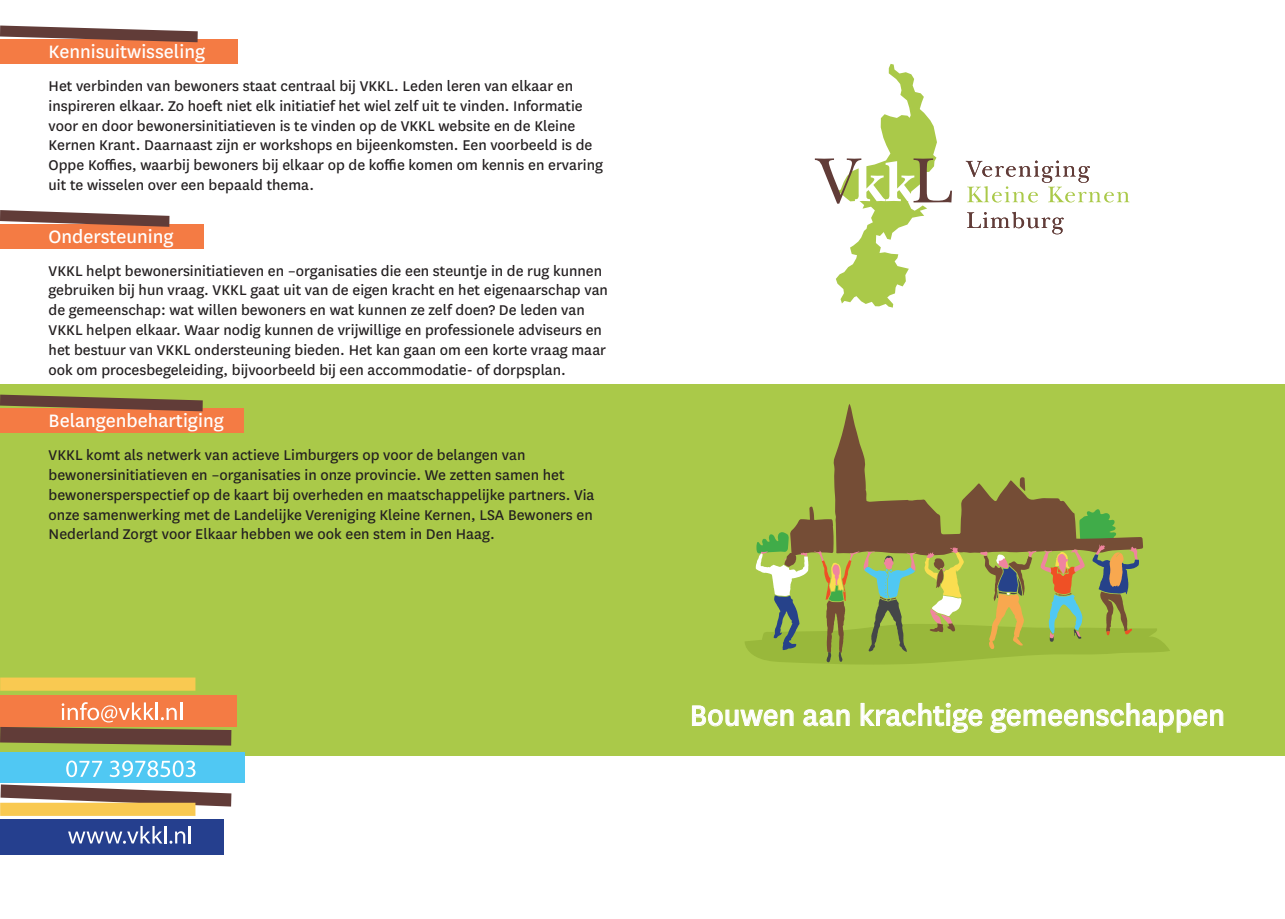
<style>
.page{position:relative;width:1285px;height:919px;background:#fff}
.page>*{position:absolute;margin:0;border:0;box-sizing:border-box;transform-origin:0 0}
.t1{font:33px "National";color:#fff}
.t2{font:21px "National";color:#fff}
.t3{font:16.5px/19.8px "National";color:#231f20}
</style>
<div class="page">
<div style="left:0;top:384px;width:1284px;height:371px;background:#aac949"></div>
<svg style="left:745px;top:404px;width:424px;height:260px"></svg>
<svg style="left:814px;top:64px;width:137px;height:243px"></svg>
<svg style="left:965px;top:161px;width:164px;height:41px"></svg>
<svg style="left:967px;top:212px;width:96px;height:22px"></svg>
<div style="left:0;top:677px;width:195px;height:13px;background:#f9c951"></div>
<div style="left:1px;top:695px;width:236px;height:31px;background:#f47b44"></div>
<div style="left:0;top:752px;width:244px;height:30px;background:#50c8f3"></div>
<svg style="left:66px;top:760px;width:36px;height:17px"></svg>
<svg style="left:110px;top:760px;width:85px;height:17px"></svg>
<svg style="left:1px;top:784px;width:230px;height:22px"></svg>
<div style="left:0;top:819px;width:223px;height:35px;background:#253f8e"></div>
<svg style="left:68px;top:826px;width:123px;height:17px"></svg>
<svg style="left:0;top:702px;width:231px;height:43px"></svg>
<div style="left:0;top:802px;width:195px;height:13px;background:#f9c951"></div>
<svg style="left:691px;top:705px;width:102px;height:21px"></svg>
<svg style="left:803px;top:709px;width:46px;height:17px"></svg>
<svg style="left:860px;top:702px;width:122px;height:31px"></svg>
<svg style="left:990px;top:702px;width:233px;height:31px"></svg>
<div style="left:0;top:39px;width:238px;height:25px;background:#f47b44"></div>
<svg style="left:0;top:26px;width:198px;height:16px"></svg>
<div style="left:0;top:224px;width:204px;height:24px;background:#f47b44"></div>
<svg style="left:0;top:210px;width:169px;height:17px"></svg>
<div style="left:0;top:408px;width:244px;height:25px;background:#f47b44"></div>
<svg style="left:0;top:394px;width:203px;height:17px"></svg>
<p class="t2" style="left:49px;top:38px;width:158px">Kennisuitwisseling</p>
<p class="t3" style="left:49px;top:75px;width:556px">Het verbinden van bewoners staat centraal bij VKKL. Leden leren van elkaar en inspireren elkaar. Zo hoeft niet elk initiatief het wiel zelf uit te vinden. Informatie voor en door bewonersinitiatieven is te vinden op de VKKL website en de Kleine Kernen Krant. Daarnaast zijn er workshops en bijeenkomsten. Een voorbeeld is de Oppe Koffies, waarbij bewoners bij elkaar op de koffie komen om kennis en ervaring uit te wisselen over een bepaald thema.</p>
<p class="t2" style="left:49px;top:222px;width:127px">Ondersteuning</p>
<p class="t3" style="left:49px;top:260px;width:560px">VKKL helpt bewonersinitiatieven en –organisaties die een steuntje in de rug kunnen gebruiken bij hun vraag. VKKL gaat uit van de eigen kracht en het eigenaarschap van de gemeenschap: wat willen bewoners en wat kunnen ze zelf doen? De leden van VKKL helpen elkaar. Waar nodig kunnen de vrijwillige en professionele adviseurs en het bestuur van VKKL ondersteuning bieden. Het kan gaan om een korte vraag maar ook om procesbegeleiding, bijvoorbeeld bij een accommodatie- of dorpsplan.</p>
<p class="t2" style="left:49px;top:406px;width:177px">Belangenbehartiging</p>
<p class="t3" style="left:49px;top:444px;width:547px">VKKL komt als netwerk van actieve Limburgers op voor de belangen van bewonersinitiatieven en –organisaties in onze provincie. We zetten samen het bewonersperspectief op de kaart bij overheden en maatschappelijke partners. Via onze samenwerking met de Landelijke Vereniging Kleine Kernen, LSA Bewoners en Nederland Zorgt voor Elkaar hebben we ook een stem in Den Haag.</p>
<p class="t1" style="left:689px;top:693px;width:536px">Bouwen aan krachtige gemeenschappen</p>
</div>
